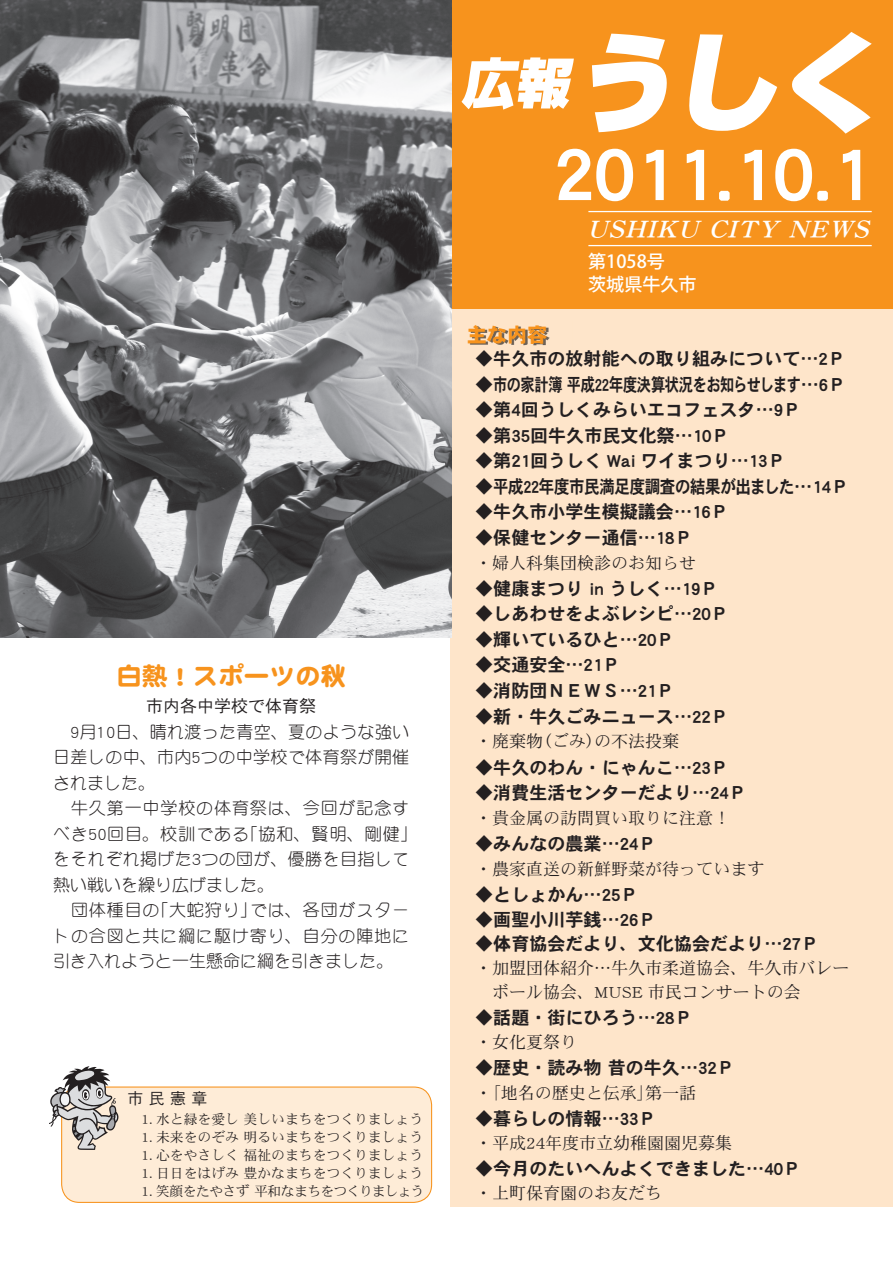
<style>
.page{position:relative;width:893px;height:1263px;background:#fff}
.page>*{position:absolute;margin:0;border:0;box-sizing:border-box;transform-origin:0 0}
.t1{font:77.55px "DFHS Gothic Std W7";color:#fff}
.t2{font:italic 26.55px "DFHS Mincho Std W7";color:#fff}
.t3{font:25.5px "DF Maru Gothic Std W9";color:#f7931d}
.t4{font:20.25px "DFHS Gothic Std W9";color:#f7931d}
.t5{font:18px "DFHS Gothic Std W7";color:#231f20}
.t6{font:18px "DFHS Gothic Std W7";letter-spacing:-.025em;color:#231f20}
.t7{font:500 18px/22.4px "Koz Go Pro";color:#fff}
.t8{font:16.95px/25.5px "DF Maru Gothic Std W3";letter-spacing:.025em;color:#231f20}
.t9{font:16.95px/24.5px "DFHS Mincho Std W3";color:#231f20}
.t10{font:16.95px "DFHS Gothic Std W3";color:#231f20}
.t11{font:15.9px "DFHS Gothic Std W3";color:#231f20}
.t12{font:13.8px/18px "DFHS Mincho Std W3";color:#231f20;text-align:justify}
</style>
<div class="page">
<div style="left:451px;top:0;width:442px;height:1206px;background:#fee5ca"></div>
<div style="left:451px;top:0;width:442px;height:308px;background:#f7931d"></div>
<svg style="left:461px;top:57px;width:113px;height:53px"></svg>
<svg style="left:592px;top:34px;width:75px;height:98px"></svg>
<svg style="left:689px;top:34px;width:88px;height:97px"></svg>
<svg style="left:792px;top:32px;width:80px;height:102px"></svg>
<hr style="left:588px;top:211px;width:284px;height:1px;background:#fff">
<hr style="left:588px;top:245px;width:284px;height:1px;background:#fff">
<img style="left:0;top:0;width:452px;height:638px">
<img style="left:470px;top:326px;width:80px;height:20px">
<div style="left:62px;top:1087px;width:370px;height:115px;background:#feecd7;border-radius:18px"></div>
<div style="left:61px;top:1086px;width:371px;height:117px;border:1px solid #f7931d;border-radius:18px"></div>
<svg style="left:49px;top:1066px;width:69px;height:84px"></svg>
<h3 class="t3" style="left:116px;top:662px;width:231px">白熱！スポーツの秋</h3>
<p class="t10" style="left:146px;top:697px;width:172px">市内各中学校で体育祭</p>
<p class="t8" style="left:53px;top:718px;width:366px">　9月10日、晴れ渡った青空、夏のような強い日差しの中、市内5つの中学校で体育祭が開催されました。<br>　牛久第一中学校の体育祭は、今回が記念すべき50回目。校訓である「協和、賢明、剛健」をそれぞれ掲げた3つの団が、優勝を目指して熱い戦いを繰り広げました。<br>　団体種目の「大蛇狩り」では、各団がスタートの合図と共に綱に駆け寄り、自分の陣地に引き入れようと一生懸命に綱を引きました。</p>
<p class="t11" style="left:128px;top:1090px;width:81px">市 民 憲 章</p>
<p class="t12" style="left:128px;top:1110px;width:298px">　1. 水と緑を愛し 美しいまちをつくりましょう　1. 未来をのぞみ 明るいまちをつくりましょう　1. 心をやさしく 福祉のまちをつくりましょう　1. 日日をはげみ 豊かなまちをつくりましょう　1. 笑顔をたやさず 平和なまちをつくりましょう</p>
<h1 class="t1" style="left:554px;top:131px;width:319px">2011.10.1</h1>
<h2 class="t2" style="left:587px;top:214px;width:290px">USHIKU CITY NEWS</h2>
<p class="t7" style="left:588px;top:251px;width:110px">第1058号<br>茨城県牛久市</p>
<p class="t4" style="left:467px;top:323px;width:82px">主な内容</p>
<p class="t5" style="left:475px;top:349px;width:372px">◆牛久市の放射能への取り組みについて…2Ｐ</p>
<p class="t6" style="left:475px;top:375px;width:372px">◆市の家計簿 平成22年度決算状況をお知らせします…6Ｐ</p>
<p class="t5" style="left:475px;top:400px;width:327px">◆第4回うしくみらいエコフェスタ…9Ｐ</p>
<p class="t5" style="left:475px;top:426px;width:256px">◆第35回牛久市民文化祭…10Ｐ</p>
<p class="t5" style="left:475px;top:451px;width:312px">◆第21回うしく Wai ワイまつり…13Ｐ</p>
<p class="t6" style="left:475px;top:477px;width:375px">◆平成22年度市民満足度調査の結果が出ました…14Ｐ</p>
<p class="t5" style="left:475px;top:502px;width:255px">◆牛久市小学生模擬議会…16Ｐ</p>
<p class="t5" style="left:475px;top:528px;width:219px">◆保健センター通信…18Ｐ</p>
<p class="t9" style="left:475px;top:550px;width:223px">・婦人科集団検診のお知らせ</p>
<p class="t5" style="left:475px;top:579px;width:245px">◆健康まつり in うしく…19Ｐ</p>
<p class="t5" style="left:475px;top:604px;width:255px">◆しあわせをよぶレシピ…20Ｐ</p>
<p class="t5" style="left:475px;top:630px;width:201px">◆輝いているひと…20Ｐ</p>
<p class="t5" style="left:475px;top:655px;width:147px">◆交通安全…21Ｐ</p>
<p class="t5" style="left:475px;top:681px;width:201px">◆消防団ＮＥＷＳ…21Ｐ</p>
<p class="t5" style="left:475px;top:706px;width:255px">◆新・牛久ごみニュース…22Ｐ</p>
<p class="t9" style="left:475px;top:728px;width:206px">・廃棄物（ごみ）の不法投棄</p>
<p class="t5" style="left:475px;top:757px;width:255px">◆牛久のわん・にゃんこ…23Ｐ</p>
<p class="t5" style="left:475px;top:783px;width:273px">◆消費生活センターだより…24Ｐ</p>
<p class="t9" style="left:475px;top:805px;width:257px">・貴金属の訪問買い取りに注意！</p>
<p class="t5" style="left:475px;top:834px;width:183px">◆みんなの農業…24Ｐ</p>
<p class="t9" style="left:475px;top:856px;width:291px">・農家直送の新鮮野菜が待っています</p>
<p class="t5" style="left:475px;top:885px;width:165px">◆としょかん…25Ｐ</p>
<p class="t5" style="left:475px;top:909px;width:183px">◆画聖小川芋銭…26Ｐ</p>
<p class="t5" style="left:475px;top:934px;width:346px">◆体育協会だより、文化協会だより…27Ｐ</p>
<p class="t9" style="left:492px;top:955px;width:359px;text-indent:-17px">・加盟団体紹介…牛久市柔道協会、牛久市バレーボール協会、MUSE 市民コンサートの会</p>
<p class="t5" style="left:475px;top:1008px;width:219px">◆話題・街にひろう…28Ｐ</p>
<p class="t9" style="left:475px;top:1029px;width:104px">・女化夏祭り</p>
<p class="t5" style="left:475px;top:1058px;width:261px">◆歴史・読み物 昔の牛久…32Ｐ</p>
<p class="t9" style="left:475px;top:1080px;width:223px">・「地名の歴史と伝承」第一話</p>
<p class="t5" style="left:475px;top:1109px;width:183px">◆暮らしの情報…33Ｐ</p>
<p class="t9" style="left:475px;top:1130px;width:259px">・平成24年度市立幼稚園園児募集</p>
<p class="t5" style="left:475px;top:1159px;width:327px">◆今月のたいへんよくできました…40Ｐ</p>
<p class="t9" style="left:475px;top:1180px;width:189px">・上町保育園のお友だち</p>
</div>
